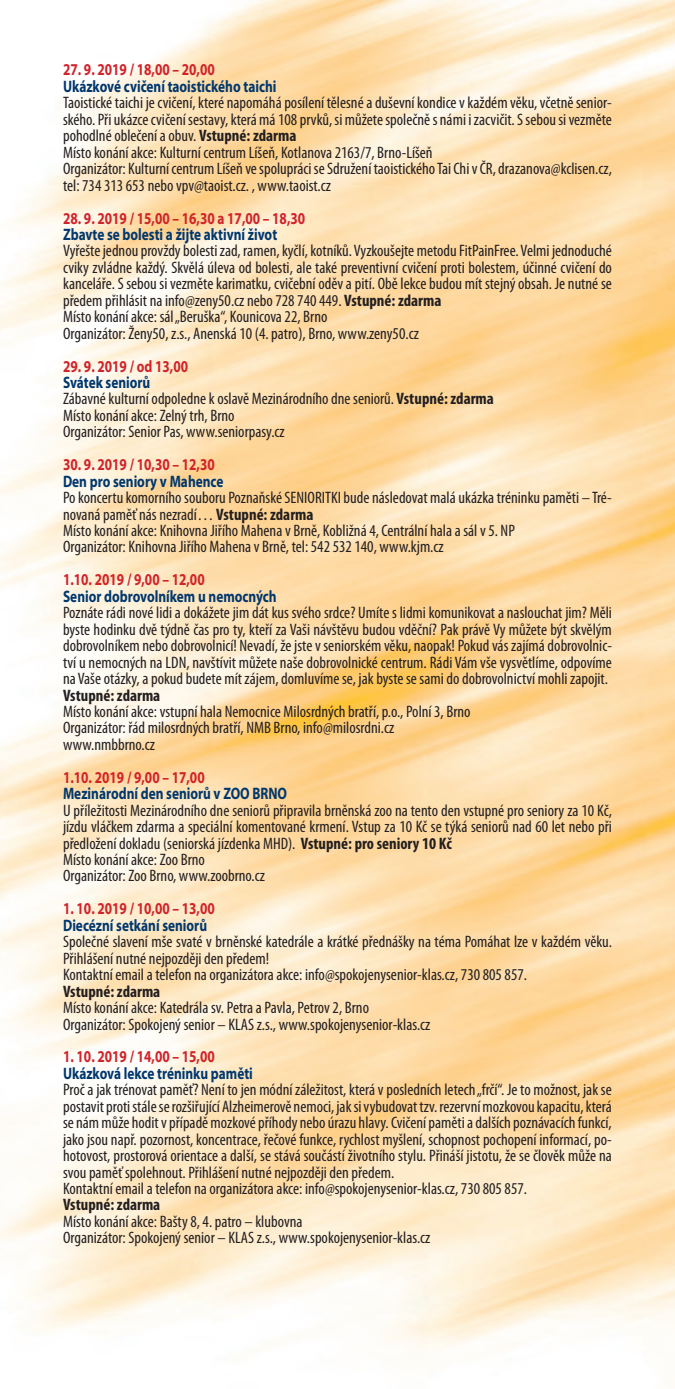
<style>
.page{position:relative;width:675px;height:1389px;background:#fff}
.page>*{position:absolute;margin:0;border:0;box-sizing:border-box;transform-origin:0 0}
.t1{font:condensed 16.62px/16.4px "Myriad Pro";color:#231f20}
.t2{font:700 16.62px "Myriad Pro";color:#00376d;scale:.8 1}
.t3{font:700 16.62px "Myriad Pro";color:#d1232a;scale:.8 1}
.t4{font:700 condensed 16.62px "Myriad Pro";color:#231f20}
.s1{font-weight:700}
.s2{font-weight:700;font-stretch:normal;color:#00376d}
</style>
<div class="page">
<img style="left:0;top:0;width:675px;height:1352px">
<p class="t3" style="left:63px;top:59px;width:191px">27. 9. 2019 / 18,00 – 20,00</p>
<p class="t2" style="left:63px;top:75px;width:268px">Ukázkové cvičení taoistického taichi</p>
<p class="t1" style="left:63px;top:94px;width:550px">Taoistické taichi je cvičení, které napomáhá posílení tělesné a duševní kondice v každém věku, včetně senior&shy;ského. Při ukázce cvičení sestavy, která má 108 prvků, si můžete společně s námi i zacvičit. S sebou si vezměte pohodlné oblečení a obuv. <span class="s1">Vstupné: zdarma<br></span>Místo konání akce: Kulturní centrum Líšeň, Kotlanova 2163/7, Brno-Líšeň<br>Organizátor: Kulturní centrum Líšeň ve spolupráci se Sdružení taoistického Tai Chi v ČR, drazanova@kclisen.cz, tel: 734 313 653 nebo vpv@taoist.cz. , www.taoist.cz</p>
<p class="t3" style="left:63px;top:207px;width:304px">28. 9. 2019 / 15,00 – 16,30 a 17,00 – 18,30</p>
<p class="t2" style="left:63px;top:224px;width:269px">Zbavte se bolesti a žijte aktivní život</p>
<p class="t1" style="left:63px;top:243px;width:550px">Vyřešte jednou provždy bolesti zad, ramen, kyčlí, kotníků. Vyzkoušejte metodu FitPainFree. Velmi jednoduché cviky zvládne každý. Skvělá úleva od bolesti, ale také preventivní cvičení proti bolestem, účinné cvičení do kanceláře. S sebou si vezměte karimatku, cvičební oděv a pití. Obě lekce budou mít stejný obsah. Je nutné se předem přihlásit na info@zeny50.cz nebo 728 740 449. <span class="s1">Vstupné: zdarma<br></span>Místo konání akce: sál „Beruška“, Kounicova 22, Brno<br>Organizátor: Ženy50, z.s., Anenská 10 (4. patro), Brno, www.zeny50.cz</p>
<p class="t3" style="left:63px;top:355px;width:158px">29. 9. 2019 / od 13,00</p>
<p class="t1" style="left:63px;top:374px;width:432px"><span class="s2">Svátek seniorů<br></span>Zábavné kulturní odpoledne k oslavě Mezinárodního dne seniorů. <span class="s1">Vstupné: zdarma </span>Místo konání akce: Zelný trh, Brno<br>Organizátor: Senior Pas, www.seniorpasy.cz</p>
<p class="t3" style="left:63px;top:454px;width:191px">30. 9. 2019 / 10,30 – 12,30</p>
<p class="t2" style="left:63px;top:470px;width:202px">Den pro seniory v Mahence</p>
<p class="t1" style="left:63px;top:489px;width:550px">Po koncertu komorního souboru Poznaňské SENIORITKI bude následovat malá ukázka tréninku paměti – Tré&shy;novaná paměť nás nezradí… <span class="s1">Vstupné: zdarma<br></span>Místo konání akce: Knihovna Jiřího Mahena v Brně, Kobližná 4, Centrální hala a sál v 5. NP<br>Organizátor: Knihovna Jiřího Mahena v Brně, tel: 542 532 140, www.kjm.cz</p>
<p class="t3" style="left:63px;top:569px;width:179px">1.10. 2019 / 9,00 – 12,00</p>
<p class="t2" style="left:63px;top:585px;width:268px">Senior dobrovolníkem u nemocných</p>
<p class="t1" style="left:63px;top:604px;width:550px;text-align:justify">Poznáte rádi nové lidi a dokážete jim dát kus svého srdce? Umíte s lidmi komunikovat a naslouchat jim? Měli byste hodinku dvě týdně čas pro ty, kteří za Vaši návštěvu budou vděční? Pak právě Vy můžete být skvělým dobrovolníkem nebo dobrovolnicí! Nevadí, že jste v seniorském věku, naopak! Pokud vás zajímá dobrovolnic&shy;tví u nemocných na LDN, navštívit můžete naše dobrovolnické centrum. Rádi Vám vše vysvětlíme, odpovíme na Vaše otázky, a pokud budete mít zájem, domluvíme se, jak byste se sami do dobrovolnictví mohli zapojit.</p>
<p class="t4" style="left:63px;top:685px;width:99px">Vstupné: zdarma</p>
<p class="t1" style="left:63px;top:703px;width:409px">Místo konání akce: vstupní hala Nemocnice Milosrdných bratří, p.o., Polní 3, Brno<br>Organizátor: řád milosrdných bratří, NMB Brno, info@milosrdni.cz www.nmbbrno.cz</p>
<p class="t3" style="left:63px;top:766px;width:179px">1.10. 2019 / 9,00 – 17,00</p>
<p class="t2" style="left:63px;top:783px;width:282px">Mezinárodní den seniorů v ZOO BRNO</p>
<p class="t1" style="left:63px;top:802px;width:550px">U příležitosti Mezinárodního dne seniorů připravila brněnská zoo na tento den vstupné pro seniory za 10 Kč, jízdu vláčkem zdarma a speciální komentované krmení. Vstup za 10 Kč se týká seniorů nad 60 let nebo při předložení dokladu (seniorská jízdenka MHD). <span class="s1">Vstupné: pro seniory 10 Kč<br></span>Místo konání akce: Zoo Brno<br>Organizátor: Zoo Brno, www.zoobrno.cz</p>
<p class="t3" style="left:63px;top:898px;width:191px">1. 10. 2019 / 10,00 – 13,00</p>
<p class="t2" style="left:63px;top:914px;width:181px">Diecézní setkání seniorů</p>
<p class="t1" style="left:63px;top:933px;width:550px">Společné slavení mše svaté v brněnské katedrále a krátké přednášky na téma Pomáhat lze v každém věku.<br>Přihlášení nutné nejpozději den předem!<br>Kontaktní email a telefon na organizátora akce: info@spokojenysenior-klas.cz, 730 805 857.</p>
<p class="t4" style="left:63px;top:981px;width:99px">Vstupné: zdarma</p>
<p class="t1" style="left:63px;top:999px;width:369px">Místo konání akce: Katedrála sv. Petra a Pavla, Petrov 2, Brno<br>Organizátor: Spokojený senior – KLAS z.s., www.spokojenysenior-klas.cz</p>
<p class="t3" style="left:63px;top:1046px;width:191px">1. 10. 2019 / 14,00 – 15,00</p>
<p class="t2" style="left:63px;top:1062px;width:239px">Ukázková lekce tréninku paměti</p>
<p class="t1" style="left:63px;top:1081px;width:550px">Proč a jak trénovat paměť? Není to jen módní záležitost, která v posledních letech „frčí“. Je to možnost, jak se postavit proti stále se rozšiřující Alzheimerově nemoci, jak si vybudovat tzv. rezervní mozkovou kapacitu, která se nám může hodit v případě mozkové příhody nebo úrazu hlavy. Cvičení paměti a dalších poznávacích funkcí, jako jsou např. pozornost, koncentrace, řečové funkce, rychlost myšlení, schopnost pochopení informací, po&shy;hotovost, prostorová orientace a další, se stává součástí životního stylu. Přináší jistotu, že se člověk může na svou paměť spolehnout. Přihlášení nutné nejpozději den předem.<br>Kontaktní email a telefon na organizátora akce: info@spokojenysenior-klas.cz, 730 805 857.</p>
<p class="t4" style="left:63px;top:1195px;width:99px">Vstupné: zdarma</p>
<p class="t1" style="left:63px;top:1213px;width:369px">Místo konání akce: Bašty 8, 4. patro – klubovna<br>Organizátor: Spokojený senior – KLAS z.s., www.spokojenysenior-klas.cz</p>
</div>
